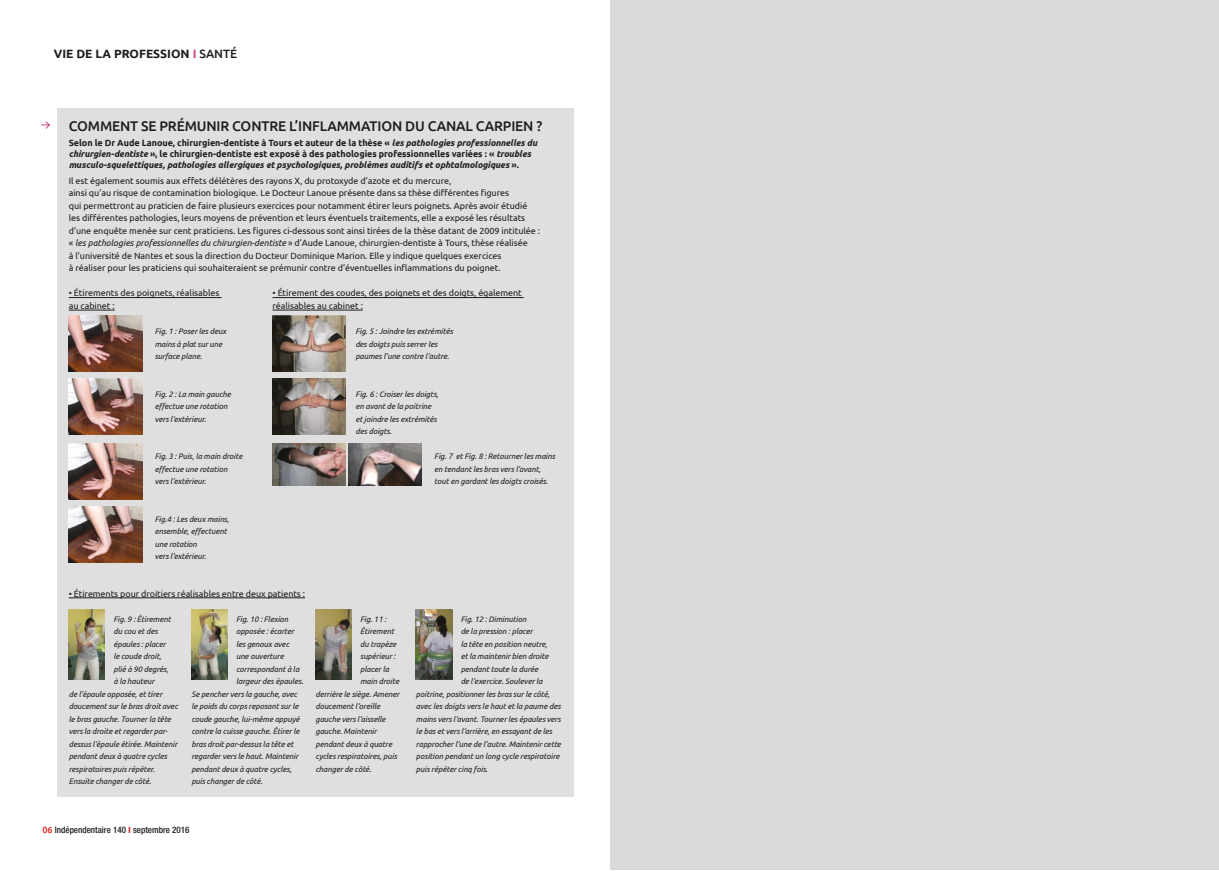
<style>
.page{position:relative;width:1219px;height:871px;background:#fff}
.page>*{position:absolute;margin:0;border:0;box-sizing:border-box;transform-origin:0 0}
.t1{font:500 14px "Ubuntu";letter-spacing:-.01em;color:#1d1d1b}
.t2{font:700 12px "Ubuntu";color:#1d1d1b}
.t3{font:9px/12.5px "Ubuntu";letter-spacing:-.005em;color:#1d1d1b}
.t4{font:italic 700 9px/11px "Ubuntu";letter-spacing:-.005em;color:#1d1d1b}
.t5{font:500 condensed 9px "Helvetica Neue LT Std";color:#1d1d1b}
.t6{font:italic 8px/12.5px "Ubuntu";letter-spacing:-.01em;color:#1d1d1b}
.s1{color:#d04584}
.s2{font-weight:500}
.s3{font-style:normal}
.s4{font-style:italic}
.s5{font-family:"Ubuntu";font-stretch:normal;color:#e52423}
.s6{font-family:"Ubuntu";font-weight:700;font-stretch:normal;color:#e52423}
</style>
<div class="page">
<div style="left:610px;top:0;width:609px;height:869px;background:#dadada"></div>
<svg style="left:41px;top:121px;width:9px;height:8px"></svg>
<div style="left:57px;top:109px;width:516px;height:687px;background:#dfdfe0"></div>
<img style="left:69px;top:315px;width:74px;height:56px">
<img style="left:69px;top:443px;width:74px;height:56px">
<img style="left:69px;top:379px;width:74px;height:55px">
<img style="left:69px;top:506px;width:74px;height:56px">
<hr style="left:69px;top:297px;width:153px;height:1px;background:#1d1d1b">
<hr style="left:69px;top:309px;width:46px;height:1px;background:#1d1d1b">
<img style="left:272px;top:315px;width:73px;height:56px">
<img style="left:272px;top:443px;width:73px;height:42px">
<img style="left:348px;top:443px;width:73px;height:42px">
<img style="left:273px;top:379px;width:72px;height:55px">
<hr style="left:272px;top:297px;width:252px;height:1px;background:#1d1d1b">
<hr style="left:272px;top:309px;width:91px;height:1px;background:#1d1d1b">
<hr style="left:69px;top:597px;width:236px;height:1px;background:#1d1d1b">
<img style="left:69px;top:609px;width:36px;height:70px">
<img style="left:191px;top:609px;width:37px;height:70px">
<img style="left:315px;top:609px;width:37px;height:70px">
<img style="left:416px;top:609px;width:36px;height:70px">
<h2 class="t2" style="left:54px;top:46px;width:185px">VIE DE LA PROFESSION <span class="s1">I</span> <span class="s2">SANTÉ</span></h2>
<h1 class="t1" style="left:69px;top:117px;width:475px">COMMENT SE PRÉMUNIR CONTRE L’INFLAMMATION DU CANAL CARPIEN ?</h1>
<p class="t4" style="left:69px;top:137px;width:470px"><span class="s3">Selon le Dr Aude Lanoue, chirurgien-dentiste à Tours et auteur de la thèse «</span> les pathologies professionnelles du chirurgien-dentiste <span class="s3">», le chirurgien-dentiste est exposé à des pathologies professionnelles variées : «</span> troubles musculo-squelettiques, pathologies allergiques et psychologiques, problèmes auditifs et ophtalmologiques <span class="s3">».</span></p>
<p class="t3" style="left:69px;top:174px;width:473px">Il est également soumis aux effets délétères des rayons X, du protoxyde d’azote et du mercure,<br>ainsi qu’au risque de contamination biologique. Le Docteur Lanoue présente dans sa thèse différentes figures<br>qui permettront au praticien de faire plusieurs exercices pour notamment étirer leurs poignets. Après avoir étudié les différentes pathologies, leurs moyens de prévention et leurs éventuels traitements, elle a exposé les résultats d’une enquête menée sur cent praticiens. Les figures ci-dessous sont ainsi tirées de la thèse datant de 2009 intitulée : « <span class="s4">les pathologies professionnelles du chirurgien-dentiste</span> » d’Aude Lanoue, chirurgien-dentiste à Tours, thèse réalisée<br>à l’université de Nantes et sous la direction du Docteur Dominique Marion. Elle y indique quelques exercices<br>à réaliser pour les praticiens qui souhaiteraient se prémunir contre d’éventuelles inflammations du poignet.</p>
<p class="t3" style="left:69px;top:286px;width:152px">• Étirements des poignets, réalisables au cabinet :</p>
<p class="t3" style="left:272px;top:286px;width:251px">• Étirement des coudes, des poignets et des doigts, également réalisables au cabinet :</p>
<p class="t6" style="left:155px;top:324px;width:73px">Fig. 1 : Poser les deux mains à plat sur une surface plane.</p>
<p class="t6" style="left:355px;top:324px;width:99px">Fig. 5 : Joindre les extrémités des doigts puis serrer les paumes l’une contre l’autre.</p>
<p class="t6" style="left:155px;top:387px;width:78px">Fig. 2 : La main gauche effectue une rotation vers l’extérieur.</p>
<p class="t6" style="left:356px;top:387px;width:84px">Fig. 6 : Croiser les doigts, en avant de la poitrine et joindre les extrémités des doigts.</p>
<p class="t6" style="left:155px;top:449px;width:89px">Fig. 3 : Puis, la main droite effectue une rotation vers l’extérieur.</p>
<p class="t6" style="left:434px;top:449px;width:122px">Fig. 7 et Fig. 8 : Retourner les mains en tendant les bras vers l’avant, tout en gardant les doigts croisés.</p>
<p class="t6" style="left:155px;top:512px;width:76px">Fig.4 : Les deux mains, ensemble, effectuent une rotation<br>vers l’extérieur.</p>
<p class="t3" style="left:69px;top:586px;width:238px">• Étirements pour droitiers réalisables entre deux patients :</p>
<p class="t6" style="left:236px;top:612px;width:54px">Fig. 10 : Flexion</p>
<p class="t6" style="left:236px;top:624px;width:60px">opposée : écarter</p>
<p class="t6" style="left:236px;top:637px;width:55px">les genoux avec</p>
<p class="t6" style="left:236px;top:649px;width:49px">une ouverture</p>
<p class="t6" style="left:236px;top:662px;width:65px">correspondant à la</p>
<p class="t6" style="left:236px;top:674px;width:69px">largeur des épaules.</p>
<p class="t6" style="left:191px;top:687px;width:107px">Se pencher vers la gauche, avec</p>
<p class="t6" style="left:191px;top:699px;width:109px">le poids du corps reposant sur le</p>
<p class="t6" style="left:191px;top:712px;width:110px">coude gauche, lui-même appuyé</p>
<p class="t6" style="left:191px;top:724px;width:110px">contre la cuisse gauche. Étirer le</p>
<p class="t6" style="left:191px;top:737px;width:104px">bras droit par-dessus la tête et</p>
<p class="t6" style="left:191px;top:749px;width:108px">regarder vers le haut. Maintenir</p>
<p class="t6" style="left:191px;top:762px;width:102px">pendant deux à quatre cycles,</p>
<p class="t6" style="left:191px;top:774px;width:73px">puis changer de côté.</p>
<p class="t6" style="left:113px;top:612px;width:59px">Fig. 9 : Étirement</p>
<p class="t6" style="left:113px;top:624px;width:46px">du cou et des</p>
<p class="t6" style="left:113px;top:637px;width:54px">épaules : placer</p>
<p class="t6" style="left:113px;top:649px;width:50px">le coude droit,</p>
<p class="t6" style="left:113px;top:662px;width:56px">plié à 90 degrés,</p>
<p class="t6" style="left:113px;top:674px;width:42px">à la hauteur</p>
<p class="t6" style="left:69px;top:687px;width:95px">de l’épaule opposée, et tirer</p>
<p class="t6" style="left:69px;top:699px;width:111px">doucement sur le bras droit avec</p>
<p class="t6" style="left:69px;top:712px;width:104px">le bras gauche. Tourner la tête</p>
<p class="t6" style="left:69px;top:724px;width:101px">vers la droite et regarder par-</p>
<p class="t6" style="left:69px;top:737px;width:110px">dessus l’épaule étirée. Maintenir</p>
<p class="t6" style="left:69px;top:749px;width:100px">pendant deux à quatre cycles</p>
<p class="t6" style="left:69px;top:762px;width:88px">respiratoires puis répéter.</p>
<p class="t6" style="left:69px;top:774px;width:84px">Ensuite changer de côté.</p>
<p class="t6" style="left:360px;top:612px;width:28px">Fig. 11 :</p>
<p class="t6" style="left:360px;top:624px;width:36px">Étirement</p>
<p class="t6" style="left:360px;top:637px;width:38px">du trapèze</p>
<p class="t6" style="left:360px;top:649px;width:37px">supérieur :</p>
<p class="t6" style="left:360px;top:662px;width:30px">placer la</p>
<p class="t6" style="left:360px;top:674px;width:40px">main droite</p>
<p class="t6" style="left:315px;top:687px;width:85px">derrière le siège. Amener</p>
<p class="t6" style="left:315px;top:699px;width:66px">doucement l’oreille</p>
<p class="t6" style="left:315px;top:712px;width:72px">gauche vers l’aisselle</p>
<p class="t6" style="left:315px;top:724px;width:63px">gauche. Maintenir</p>
<p class="t6" style="left:315px;top:737px;width:78px">pendant deux à quatre</p>
<p class="t6" style="left:315px;top:749px;width:83px">cycles respiratoires, puis</p>
<p class="t6" style="left:315px;top:762px;width:57px">changer de côté.</p>
<p class="t6" style="left:461px;top:612px;width:67px">Fig. 12 : Diminution</p>
<p class="t6" style="left:461px;top:624px;width:74px">de la pression : placer</p>
<p class="t6" style="left:461px;top:637px;width:88px">la tête en position neutre,</p>
<p class="t6" style="left:461px;top:649px;width:89px">et la maintenir bien droite</p>
<p class="t6" style="left:461px;top:662px;width:79px">pendant toute la durée</p>
<p class="t6" style="left:461px;top:674px;width:83px">de l’exercice. Soulever la</p>
<p class="t6" style="left:416px;top:687px;width:135px">poitrine, positionner les bras sur le côté,</p>
<p class="t6" style="left:416px;top:699px;width:146px">avec les doigts vers le haut et la paume des</p>
<p class="t6" style="left:416px;top:712px;width:146px">mains vers l’avant. Tourner les épaules vers</p>
<p class="t6" style="left:416px;top:724px;width:138px">le bas et vers l’arrière, en essayant de les</p>
<p class="t6" style="left:416px;top:737px;width:147px">rapprocher l’une de l’autre. Maintenir cette</p>
<p class="t6" style="left:416px;top:749px;width:145px">position pendant un long cycle respiratoire</p>
<p class="t6" style="left:416px;top:762px;width:73px">puis répéter cinq fois.</p>
<p class="t5" style="left:43px;top:823px;width:148px"><span class="s5">06</span> Indépendentaire 140 <span class="s6">I</span> septembre 2016</p>
</div>
